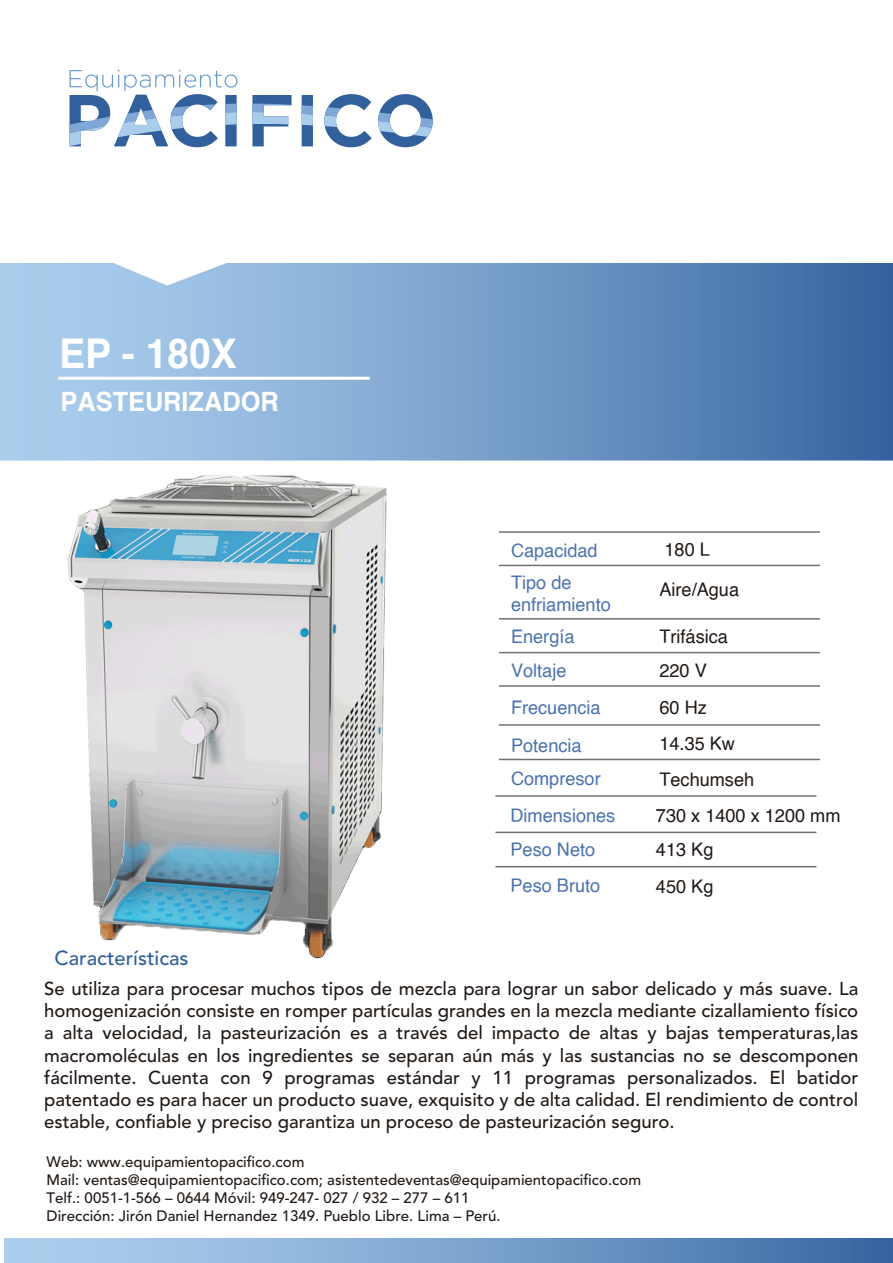
<style>
.page{position:relative;width:893px;height:1263px;background:#fff}
.page>*{position:absolute;margin:0;border:0;box-sizing:border-box;transform-origin:0 0}
.t1{font:700 40.95px "Helvetica";color:#fff;scale:.95 1}
.t2{font:700 26.55px "Helvetica";color:#fff;scale:.95 1}
.t3{font:500 20.25px "Avenir LT Std";color:#32609d}
.t4{font:18.75px/32.5px "Helvetica";color:#4a72b0}
.t5{font:18.75px/37px "Helvetica";color:#211915}
.t6{font:500 18.6px/22.2px "Avenir LT Std";color:#211915;text-align:justify}
.t7{font:500 15px/18px "Avenir LT Std";color:#211915}
</style>
<div class="page">
<svg style="left:252px;top:95px;width:40px;height:51px"></svg>
<svg style="left:302px;top:95px;width:11px;height:51px"></svg>
<svg style="left:324px;top:94px;width:48px;height:53px"></svg>
<svg style="left:378px;top:94px;width:55px;height:53px"></svg>
<svg style="left:69px;top:70px;width:169px;height:77px"></svg>
<svg style="left:0;top:263px;width:893px;height:197px;background:#79a1cc"></svg>
<hr style="left:58px;top:377px;width:312px;height:3px;background:#fff">
<hr style="left:499px;top:531px;width:321px;height:2px;background:#717175">
<hr style="left:499px;top:565px;width:321px;height:1px;background:#717175">
<hr style="left:495px;top:795px;width:321px;height:2px;background:#717175">
<hr style="left:495px;top:832px;width:321px;height:1px;background:#717175">
<hr style="left:499px;top:652px;width:321px;height:1px;background:#717175">
<hr style="left:499px;top:618px;width:321px;height:2px;background:#717175">
<hr style="left:499px;top:685px;width:321px;height:2px;background:#717175">
<hr style="left:495px;top:866px;width:321px;height:1px;background:#717175">
<hr style="left:499px;top:759px;width:321px;height:1px;background:#717175">
<hr style="left:499px;top:724px;width:321px;height:2px;background:#717175">
<img style="left:63px;top:460px;width:331px;height:499px">
<img style="left:130px;top:552px;width:40px;height:7px">
<div style="left:5px;top:1239px;width:888px;height:24px;background:linear-gradient(to right,#b7d9f5,#3d6ba5)"></div>
<h1 class="t1" style="left:59px;top:320px;width:189px">EP - 180X</h1>
<h2 class="t2" style="left:61px;top:380px;width:231px">PASTEURIZADOR</h2>
<p class="t4" style="left:511px;top:534px;width:88px">Capacidad<br>Tipo de</p>
<p class="t4" style="left:511px;top:588px;width:101px">enfriamiento</p>
<p class="t4" style="left:511px;top:621px;width:65px">Energía</p>
<p class="t5" style="left:664px;top:531px;width:47px">180 L</p>
<p class="t5" style="left:659px;top:572px;width:81px">Aire/Agua</p>
<p class="t5" style="left:659px;top:618px;width:70px">Trifásica</p>
<p class="t4" style="left:511px;top:655px;width:57px">Voltaje</p>
<p class="t5" style="left:659px;top:652px;width:49px">220 V</p>
<p class="t4" style="left:511px;top:692px;width:91px">Frecuencia</p>
<p class="t5" style="left:659px;top:689px;width:49px">60 Hz</p>
<p class="t4" style="left:511px;top:729px;width:72px">Potencia</p>
<p class="t5" style="left:659px;top:725px;width:77px">14.35 Kw</p>
<p class="t4" style="left:511px;top:762px;width:91px">Compresor</p>
<p class="t5" style="left:659px;top:761px;width:96px">Techumseh</p>
<p class="t4" style="left:510px;top:800px;width:106px">Dimensiones</p>
<p class="t5" style="left:656px;top:797px;width:186px">730 x 1400 x 1200 mm</p>
<p class="t4" style="left:510px;top:832px;width:91px;line-height:35.5px">Peso Neto<br>Peso Bruto</p>
<p class="t5" style="left:656px;top:832px;width:59px">413 Kg<br>450 Kg</p>
<p class="t3" style="left:55px;top:946px;width:136px">Características</p>
<p class="t6" style="left:44px;top:978px;width:816px">Se utiliza para procesar muchos tipos de mezcla para lograr un sabor delicado y más suave. La homogenización consiste en romper partículas grandes en la mezcla mediante cizallamiento físico a alta velocidad, la pasteurización es a través del impacto de altas y bajas temperaturas,las macromoléculas en los ingredientes se separan aún más y las sustancias no se descomponen fácilmente. Cuenta con 9 programas estándar y 11 programas personalizados. El batidor patentado es para hacer un producto suave, exquisito y de alta calidad. El rendimiento de control estable, confiable y preciso garantiza un proceso de pasteurización seguro.</p>
<p class="t7" style="left:47px;top:1153px;width:596px">Web: www.equipamientopacifico.com<br>Mail: ventas@equipamientopacifico.com; asistentedeventas@equipamientopacifico.com Telf.: 0051-1-566 – 0644 Móvil: 949-247- 027 / 932 – 277 – 611<br>Dirección: Jirón Daniel Hernandez 1349. Pueblo Libre. Lima – Perú.</p>
</div>
